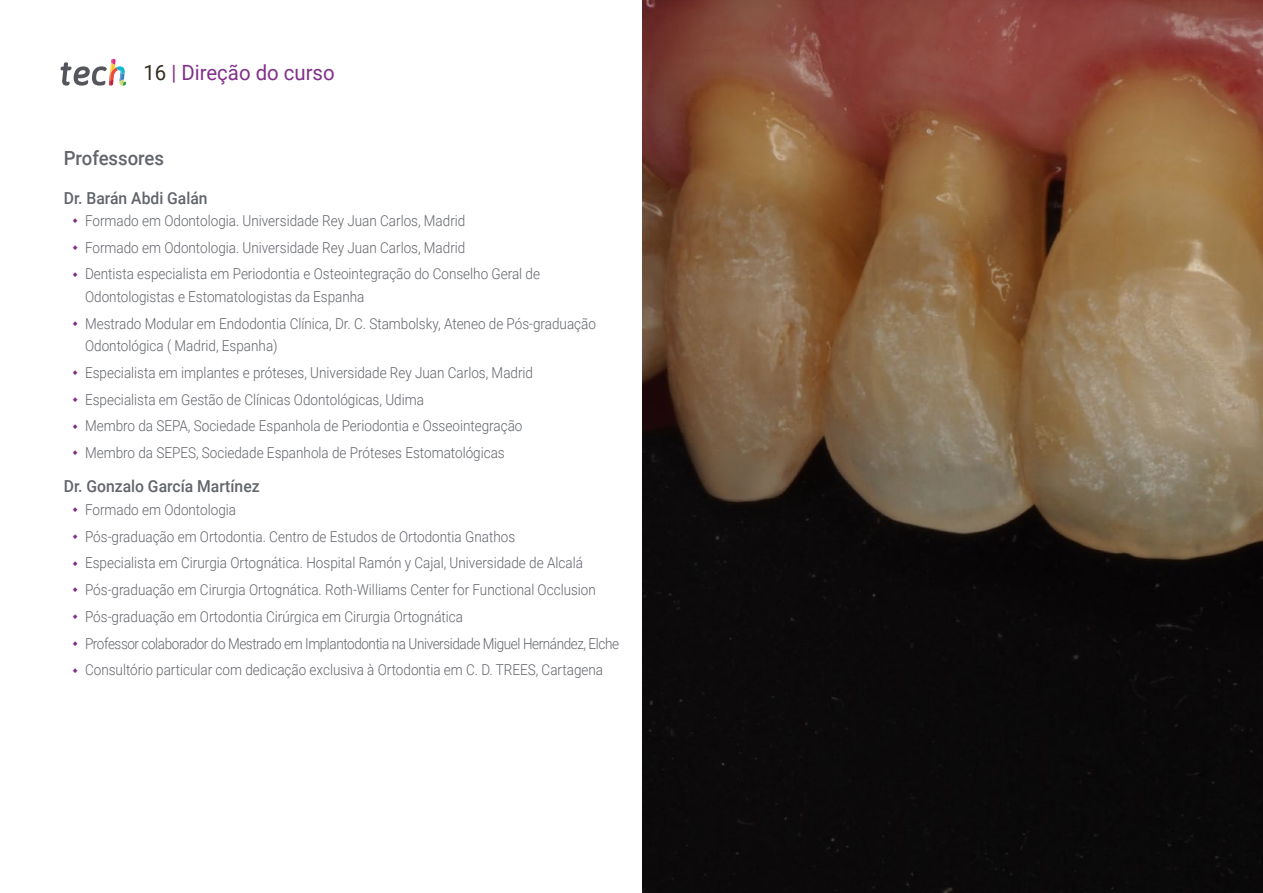
<style>
.page{position:relative;width:1263px;height:893px;background:#fff}
.page>*{position:absolute;margin:0;border:0;box-sizing:border-box;transform-origin:0 0}
.t1{font:21px "Roboto";color:#813089}
.t2{font:500 19.5px "Roboto";color:#61646a;scale:.95 1}
.t3{font:500 16.5px "Roboto";color:#61646a;scale:.95 1}
.t4{font:300 15px/26.7px "Roboto";color:#61646a;scale:.9 1}
.s1{color:#312e20}
</style>
<div class="page">
<img style="left:642px;top:0;width:621px;height:893px">
<svg style="left:61px;top:59px;width:65px;height:27px"></svg>
<h1 class="t1" style="left:144px;top:57px;width:193px"><span class="s1">16</span> | Direção do curso</h1>
<h2 class="t2" style="left:64px;top:144px;width:107px">Professores</h2>
<p class="t3" style="left:64px;top:186px;width:153px">Dr. Barán Abdi Galán</p>
<p class="t4" style="left:85px;top:207px;width:507px">Formado em Odontologia. Universidade Rey Juan Carlos, Madrid<br>Formado em Odontologia. Universidade Rey Juan Carlos, Madrid<br>Dentista especialista em Periodontia e Osteointegração do Conselho Geral de</p>
<p class="t4" style="left:85px;top:283px;width:569px">Odontologistas e Estomatologistas da Espanha<br>Mestrado Modular em Endodontia Clínica, Dr. C. Stambolsky, Ateneo de Pós-graduação</p>
<p class="t4" style="left:85px;top:332px;width:499px">Odontológica ( Madrid, Espanha)<br>Especialista em implantes e próteses, Universidade Rey Juan Carlos, Madrid Especialista em Gestão de Clínicas Odontológicas, Udima<br>Membro da SEPA, Sociedade Espanhola de Periodontia e Osseointegração Membro da SEPES, Sociedade Espanhola de Próteses Estomatológicas</p>
<p class="t3" style="left:64px;top:475px;width:208px">Dr. Gonzalo García Martínez</p>
<p class="t4" style="left:85px;top:496px;width:595px">Formado em Odontologia<br>Pós-graduação em Ortodontia. Centro de Estudos de Ortodontia Gnathos<br>Especialista em Cirurgia Ortognática. Hospital Ramón y Cajal, Universidade de Alcalá Pós-graduação em Cirurgia Ortognática. Roth-Williams Center for Functional Occlusion Pós-graduação em Ortodontia Cirúrgica em Cirurgia Ortognática<br>Professor colaborador do Mestrado em Implantodontia na Universidade Miguel Hernández, Elche Consultório particular com dedicação exclusiva à Ortodontia em C. D. TREES, Cartagena</p>
</div>
